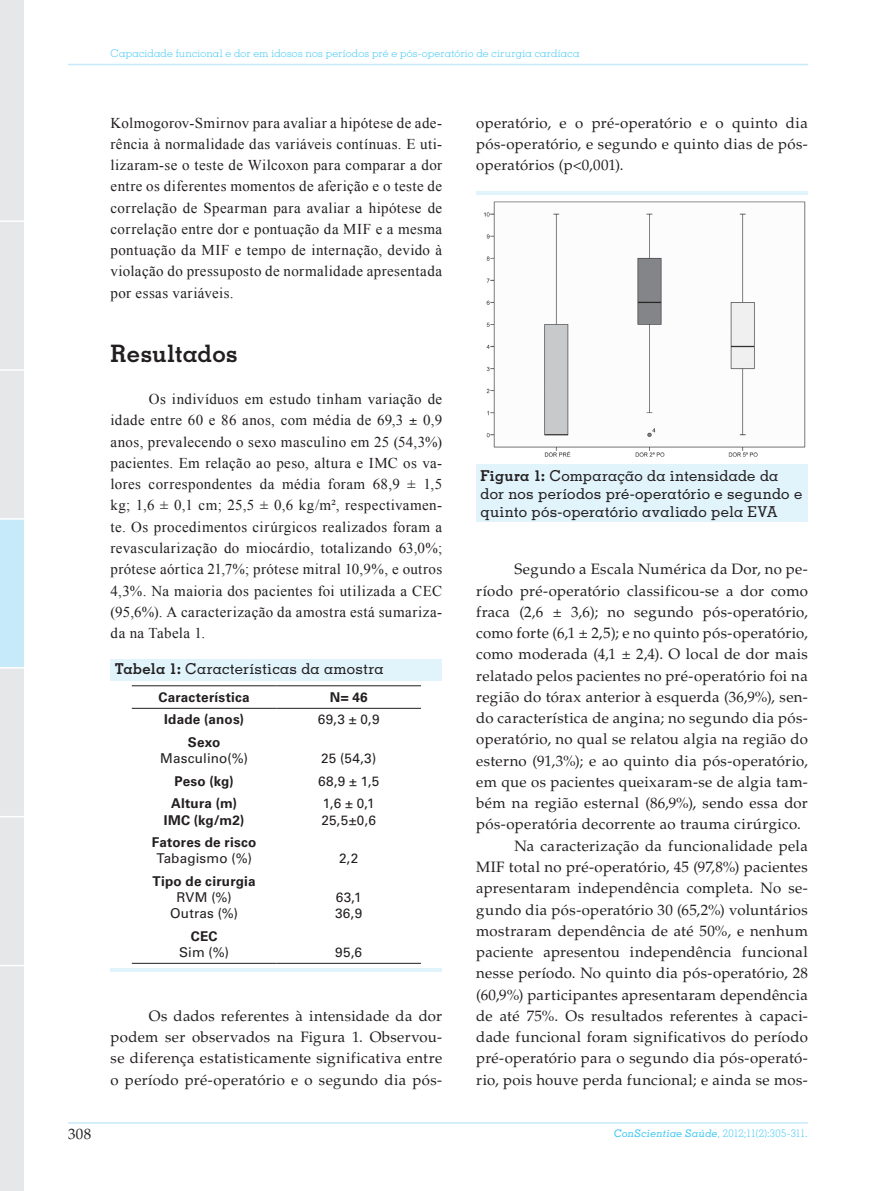
<style>
.page{position:relative;width:893px;height:1191px;background:#fff}
.page>*{position:absolute;margin:0;border:0;box-sizing:border-box;transform-origin:0 0}
.CS_Subtitulo{font:700 24px "Memphis LT Std";letter-spacing:.005em;color:#231f20}
.CS_Normal{font:15px/21.3px "Palatino LT Std";letter-spacing:.02em;color:#231f20;text-align:justify}
.CS_Normal-2{font:15px/21.3px "Times New Roman";letter-spacing:.03em;color:#231f20;text-align:justify}
.CS_Tabela_-_titulo{font:500 15px/18px "Memphis LT Std";letter-spacing:.01em;color:#231f20}
.t1{font:13.5px/16.2px "Univers LT Std";letter-spacing:.015em;color:#231f20;text-align:center}
.t2{font:700 13.5px/16.2px "Univers LT Std";letter-spacing:.02em;color:#231f20;text-align:center}
.t3{font:300 10.5px "Memphis LT Std";letter-spacing:.02em;color:#40c7f4}
.t4{font:300 10.5px "Memphis LT Std";letter-spacing:-.02em;color:#40c7f4}
.s1{font-weight:700}
.s2{font-weight:400}
.s3{font-weight:500;font-style:italic}
</style>
<div class="page">
<hr style="left:68px;top:64px;width:740px;height:1px;background:#c6eafa">
<hr style="left:68px;top:1122px;width:740px;height:1px;background:#c6eafa">
<svg style="left:0;top:0;width:25px;height:1191px;background:#e3e8eb"></svg>
<hr style="left:24px;top:817px;width:2px;height:147px;background:#fff">
<hr style="left:0;top:964px;width:26px;height:2px;background:#fff">
<div style="left:111px;top:659px;width:331px;height:313px;background:#e1f4fc"></div>
<div style="left:111px;top:681px;width:331px;height:286px;background:#fff"></div>
<hr style="left:132px;top:963px;width:144px;height:1px;background:#231f20">
<hr style="left:276px;top:963px;width:145px;height:1px;background:#231f20">
<hr style="left:132px;top:685px;width:144px;height:1px;background:#231f20">
<hr style="left:276px;top:685px;width:145px;height:1px;background:#231f20">
<hr style="left:132px;top:708px;width:144px;height:1px;background:#231f20">
<hr style="left:276px;top:708px;width:145px;height:1px;background:#231f20">
<div style="left:476px;top:191px;width:332px;height:331px;background:#e1f4fc"></div>
<img style="left:476px;top:196px;width:332px;height:267px">
<p class="t3" style="left:111px;top:47px;width:470px">Capacidade funcional e dor em idosos nos períodos pré e pós-operatório de cirurgia cardíaca</p>
<p class="CS_Normal-2" style="left:111px;top:112px;width:333px">Kolmogorov-Smirnov para avaliar a hipótese de ade&shy;rência à normalidade das variáveis contínuas. E uti&shy;lizaram-se o teste de Wilcoxon para comparar a dor entre os diferentes momentos de aferição e o teste de correlação de Spearman para avaliar a hipótese de correlação entre dor e pontuação da MIF e a mesma pontuação da MIF e tempo de internação, devido à violação do pressuposto de normalidade apresentada por essas variáveis.</p>
<p class="CS_Subtitulo" style="left:111px;top:338px;width:129px">Resultados</p>
<p class="CS_Normal-2" style="left:111px;top:388px;width:333px;text-indent:38px">Os indivíduos em estudo tinham variação de idade entre 60 e 86 anos, com média de 69,3</p>
<p class="CS_Normal-2" style="left:111px;top:409px;width:333px;text-indent:313px">0,9 anos, prevalecendo o sexo masculino em 25 (54,3%) pacientes. Em relação ao peso, altura e IMC os va&shy;lores correspondentes da média foram 68,9 ± 1,5 kg; 1,6 ± 0,1 cm; 25,5 ± 0,6 kg/m², respectivamen&shy;te. Os procedimentos cirúrgicos realizados foram a revascularização do miocárdio, totalizando 63,0%; prótese aórtica 21,7%; prótese mitral 10,9%, e outros 4,3%. Na maioria dos pacientes foi utilizada a CEC (95,6%). A caracterização da amostra está sumariza&shy;da na Tabela 1.</p>
<p class="CS_Tabela_-_titulo" style="left:115px;top:660px;width:270px"><span class="s1">Tabela 1:</span> Características da amostra</p>
<p class="t2" style="left:158px;top:689px;width:93px">Característica</p>
<p class="t2" style="left:330px;top:689px;width:40px">N= 46</p>
<p class="t2" style="left:164px;top:711px;width:81px">Idade (anos)</p>
<p class="t1" style="left:318px;top:711px;width:63px">69,3 ± 0,9</p>
<p class="t1" style="left:160px;top:734px;width:89px"><span class="s1">Sexo<br></span>Masculino(%)</p>
<p class="t1" style="left:321px;top:750px;width:56px">25 (54,3)</p>
<p class="t2" style="left:174px;top:773px;width:61px">Peso (kg)</p>
<p class="t1" style="left:318px;top:773px;width:63px">68,9 ± 1,5</p>
<p class="t2" style="left:164px;top:795px;width:82px">Altura (m)<br>IMC (kg/m2)</p>
<p class="t1" style="left:321px;top:795px;width:56px;text-align:left">1,6 ± 0,1<br>25,5±0,6</p>
<p class="t2" style="left:152px;top:834px;width:106px">Fatores de risco<br><span class="s2">Tabagismo (%)</span></p>
<p class="t1" style="left:339px;top:850px;width:21px">2,2</p>
<p class="t1" style="left:152px;top:873px;width:105px"><span class="s1">Tipo de cirurgia<br></span>RVM (%)<br>Outras (%)</p>
<p class="t1" style="left:179px;top:928px;width:51px"><span class="s1">CEC<br></span>Sim (%)</p>
<p class="t1" style="left:335px;top:889px;width:29px;text-align:left">63,1<br>36,9</p>
<p class="t1" style="left:335px;top:944px;width:28px">95,6</p>
<p class="CS_Normal" style="left:111px;top:1005px;width:333px;text-indent:38px">Os dados referentes à intensidade da dor podem ser observados na Figura 1. Observou&shy;se diferença estatisticamente significativa entre o período pré-operatório e o segundo dia pós-</p>
<p class="CS_Normal" style="left:476px;top:112px;width:333px">operatório, e o pré-operatório e o quinto dia pós-operatório, e segundo e quinto dias de pós&shy;operatórios (p&lt;0,001).</p>
<p class="CS_Tabela_-_titulo" style="left:480px;top:467px;width:323px"><span class="s1">Figura 1:</span> Comparação da intensidade da dor nos períodos pré-operatório e segundo e quinto pós-operatório avaliado pela EVA</p>
<p class="CS_Normal" style="left:476px;top:559px;width:333px;text-indent:38px">Segundo a Escala Numérica da Dor, no pe&shy;ríodo pré-operatório classificou-se a dor como fraca (2,6 ± 3,6); no segundo pós-operatório, como forte (6,1 ± 2,5); e no quinto pós-operatório, como moderada (4,1 ± 2,4). O local de dor mais relatado pelos pacientes no pré-operatório foi na região do tórax anterior à esquerda (36,9%), sen&shy;do característica de angina; no segundo dia pós&shy;operatório, no qual se relatou algia na região do esterno (91,3%); e ao quinto dia pós-operatório, em que os pacientes queixaram-se de algia tam&shy;bém na região esternal (86,9%), sendo essa dor pós-operatória decorrente ao trauma cirúrgico.</p>
<p class="CS_Normal" style="left:476px;top:835px;width:333px;text-indent:38px">Na caracterização da funcionalidade pela MIF total no pré-operatório, 45 (97,8%) pacientes apresentaram independência completa. No se&shy;gundo dia pós-operatório 30 (65,2%) voluntários mostraram dependência de até 50%, e nenhum paciente apresentou independência funcional nesse período. No quinto dia pós-operatório, 28 (60,9%) participantes apresentaram dependência de até 75%. Os resultados referentes à capaci&shy;dade funcional foram significativos do período pré-operatório para o segundo dia pós-operató&shy;rio, pois houve perda funcional; e ainda se mos-</p>
<p class="CS_Normal" style="left:68px;top:1123px;width:25px">308</p>
<p class="t4" style="left:614px;top:1127px;width:195px"><span class="s3">ConScientiae Saúde</span>, 2012;11(2):305-311.</p>
</div>
